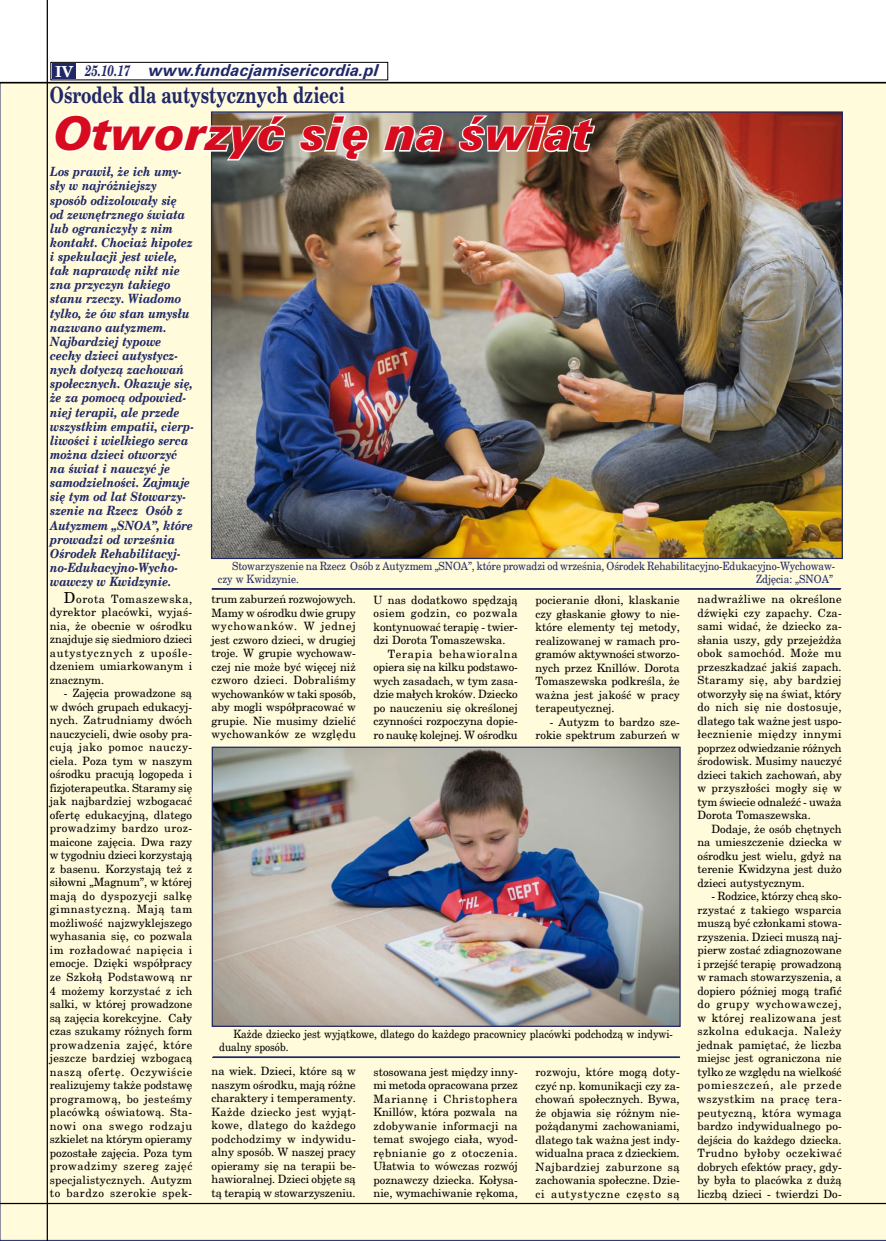
<style>
.page{position:relative;width:886px;height:1241px;background:#fff}
.page>*{position:absolute;margin:0;border:0;box-sizing:border-box;transform-origin:0 0}
.t1{font:italic 42.5px "Zurich Blk PL";color:#d80b1e}
.t2{font:700 22.5px "New Brunswick";color:#202867;scale:.75 1}
.t3{font:italic 700 15px "Zurich PL";color:#202867}
.t4{font:italic 700 12.5px/14.1px "New Brunswick";color:#202867;scale:.88 1}
.t5{font:11.25px/13.5px "New Brunswick";color:#000;text-align:justify}
.t6{font:11.25px/12.9px "New Brunswick";letter-spacing:-.01em;color:#202867;scale:.9 1}
.t7{font:11.25px/12.9px "New Brunswick";color:#000;scale:.9 1}
.s1{font-family:"New Brunswick";font-style:normal;color:#fff}
.s2{font-family:"New Brunswick"}
.s3{font-size:15px}
</style>
<div class="page">
<div style="left:0;top:83px;width:886px;height:1157px;background:#fffbdb"></div>
<img style="left:213px;top:113px;width:628px;height:444px">
<hr style="left:47px;top:0;width:1px;height:1240px;background:#000">
<div style="left:50px;top:62px;width:338px;height:18px;border:1px solid #000"></div>
<div style="left:52px;top:63px;width:24px;height:16px;background:#202867"></div>
<hr style="left:0;top:82px;width:886px;height:1px;background:#000">
<svg style="left:211px;top:588px;width:630px;height:1px"></svg>
<svg style="left:212px;top:1056px;width:468px;height:1px"></svg>
<svg style="left:53px;top:113px;width:234px;height:49px"></svg>
<svg style="left:298px;top:114px;width:72px;height:48px"></svg>
<svg style="left:381px;top:124px;width:64px;height:29px"></svg>
<svg style="left:458px;top:113px;width:139px;height:41px"></svg>
<img style="left:214px;top:748px;width:465px;height:276px">
<div style="left:212px;top:746px;width:469px;height:280px;border:1px solid #202867"></div>
<hr style="left:0;top:1202px;width:886px;height:1px;background:#000">
<h3 class="t3" style="left:55px;top:60px;width:325px"><span class="s1">IV</span> <span class="s2">25.10.17</span> www.fundacjamisericordia.pl</h3>
<h2 class="t2" style="left:50px;top:81px;width:395px">Ośrodek dla autystycznych dzieci</h2>
<h1 class="t1" style="left:54px;top:105px;width:540px">Otworzyć się na świat</h1>
<p class="t4" style="left:50px;top:164px;width:165px">Los prawił, że ich umy&shy;sły w najróżniejszy sposób odizolowały się<br>od zewnętrznego świata lub ograniczyły z nim kontakt. Chociaż hipotez i spekulacji jest wiele, tak naprawdę nikt nie zna przyczyn takiego stanu rzeczy. Wiadomo tylko, że ów stan umysłu nazwano autyzmem.<br>Najbardziej typowe cechy dzieci autystycz&shy;nych dotyczą zachowań społecznych. Okazuje się, że za pomocą odpowied&shy;niej terapii, ale przede wszystkim empatii, cierp&shy;liwości i wielkiego serca można dzieci otworzyć na świat i nauczyć je samodzielności. Zajmuje się tym od lat Stowarzy&shy;szenie na Rzecz Osób z<br>Autyzmem „SNOA”, które prowadzi od września<br>Ośrodek Rehabilitacyj&shy;no-Edukacyjno-Wycho&shy;wawczy w Kwidzynie.</p>
<p class="t5" style="left:50px;top:591px;width:144px;text-indent:14px"><span class="s3">D</span>orota Tomaszewska, dyrektor placówki, wyjaś&shy;nia, że obecnie w ośrodku znajduje się siedmioro dzieci autystycznych z upośle&shy;dzeniem umiarkowanym i znacznym.</p>
<p class="t5" style="left:50px;top:686px;width:144px;text-indent:14px">- Zajęcia prowadzone są w dwóch grupach edukacyj&shy;nych. Zatrudniamy dwóch nauczycieli, dwie osoby pra&shy;cują jako pomoc nauczy&shy;ciela. Poza tym w naszym ośrodku pracują logopeda i fizjoterapeutka. Staramy się jak najbardziej wzbogacać ofertę edukacyjną, dlatego prowadzimy bardzo uroz&shy;maicone zajęcia. Dwa razy w tygodniu dzieci korzystają z basenu. Korzystają też z siłowni „Magnum”, w której mają do dyspozycji salkę gimnastyczną. Mają tam możliwość najzwyklejszego wyhasania się, co pozwala im rozładować napięcia i emocje. Dzięki współpracy ze Szkołą Podstawową nr 4 możemy korzystać z ich salki, w której prowadzone są zajęcia korekcyjne. Cały czas szukamy różnych form prowadzenia zajęć, które jeszcze bardziej wzbogacą naszą ofertę. Oczywiście realizujemy także podstawę programową, bo jesteśmy placówką oświatową. Sta&shy;nowi ona swego rodzaju szkielet na którym opieramy pozostałe zajęcia. Poza tym prowadzimy szereg zajęć specjalistycznych. Autyzm to bardzo szerokie spek-</p>
<p class="t6" style="left:218px;top:559px;width:687px;text-indent:14px">Stowarzyszenie na Rzecz Osób z Autyzmem „SNOA”, które prowadzi od września, Ośrodek Rehabilitacyjno-Edukacyjno-Wychowaw&shy;czy w Kwidzynie.</p>
<p class="t6" style="left:756px;top:572px;width:87px">Zdjęcia: „SNOA”</p>
<p class="t5" style="left:697px;top:592px;width:146px">nadwrażliwe na określone dźwięki czy zapachy. Cza&shy;sami widać, że dziecko za&shy;słania uszy, gdy przejeżdża obok samochód. Może mu przeszkadzać jakiś zapach.<br>Staramy się, aby bardziej otworzyły się na świat, który do nich się nie dostosuje, dlatego tak ważne jest uspo&shy;łecznienie między innymi poprzez odwiedzanie różnych środowisk. Musimy nauczyć dzieci takich zachowań, aby w przyszłości mogły się w tym świecie odnaleźć - uważa Dorota Tomaszewska.</p>
<p class="t5" style="left:697px;top:821px;width:146px;text-indent:14px">Dodaje, że osób chętnych na umieszczenie dziecka w ośrodku jest wielu, gdyż na terenie Kwidzyna jest dużo dzieci autystycznym.</p>
<p class="t5" style="left:697px;top:889px;width:146px;text-indent:14px">- Rodzice, którzy chcą sko&shy;rzystać z takiego wsparcia muszą być członkami stowa&shy;rzyszenia. Dzieci muszą naj&shy;pierw zostać zdiagnozowane i przejść terapię prowadzoną w ramach stowarzyszenia, a dopiero później mogą trafić do grupy wychowawczej, w której realizowana jest szkolna edukacja. Należy jednak pamiętać, że liczba miejsc jest ograniczona nie tylko ze względu na wielkość pomieszczeń, ale przede wszystkim na pracę tera&shy;peutyczną, która wymaga bardzo indywidualnego po&shy;dejścia do każdego dziecka.<br>Trudno byłoby oczekiwać dobrych efektów pracy, gdy&shy;by była to placówka z dużą liczbą dzieci - twierdzi Do-</p>
<p class="t5" style="left:212px;top:592px;width:146px">trum zaburzeń rozwojowych.<br>Mamy w ośrodku dwie grupy wychowanków. W jednej jest czworo dzieci, w drugiej troje. W grupie wychowaw&shy;czej nie może być więcej niż czworo dzieci. Dobraliśmy wychowanków w taki sposób, aby mogli współpracować w grupie. Nie musimy dzielić wychowanków ze względu</p>
<p class="t5" style="left:373px;top:592px;width:146px">U nas dodatkowo spędzają osiem godzin, co pozwala kontynuować terapię - twier&shy;dzi Dorota Tomaszewska.</p>
<p class="t5" style="left:373px;top:646px;width:146px;text-indent:14px">Terapia behawioralna opiera się na kilku podstawo&shy;wych zasadach, w tym zasa&shy;dzie małych kroków. Dziecko po nauczeniu się określonej czynności rozpoczyna dopie&shy;ro naukę kolejnej. W ośrodku</p>
<p class="t5" style="left:535px;top:593px;width:146px">pocieranie dłoni, klaskanie czy głaskanie głowy to nie&shy;które elementy tej metody, realizowanej w ramach pro&shy;gramów aktywności stworzo&shy;nych przez Knillów. Dorota Tomaszewska podkreśla, że ważna jest jakość w pracy terapeutycznej.</p>
<p class="t5" style="left:535px;top:714px;width:146px;text-align:right">- Autyzm to bardzo sze&shy;rokie spektrum zaburzeń w</p>
<p class="t7" style="left:219px;top:1027px;width:505px;text-indent:14px">Każde dziecko jest wyjątkowe, dlatego do każdego pracownicy placówki podchodzą w indywi&shy;dualny sposób.</p>
<p class="t5" style="left:212px;top:1063px;width:146px">na wiek. Dzieci, które są w naszym ośrodku, mają różne charaktery i temperamenty.<br>Każde dziecko jest wyjąt&shy;kowe, dlatego do każdego podchodzimy w indywidu&shy;alny sposób. W naszej pracy opieramy się na terapii be&shy;hawioralnej. Dzieci objęte są tą terapią w stowarzyszeniu.</p>
<p class="t5" style="left:373px;top:1064px;width:146px">stosowana jest między inny&shy;mi metoda opracowana przez Mariannę i Christophera Knillów, która pozwala na zdobywanie informacji na temat swojego ciała, wyod&shy;rębnianie go z otoczenia.<br>Ułatwia to wówczas rozwój poznawczy dziecka. Kołysa&shy;nie, wymachiwanie rękoma,</p>
<p class="t5" style="left:535px;top:1064px;width:146px">rozwoju, które mogą doty&shy;czyć np. komunikacji czy za&shy;chowań społecznych. Bywa, że objawia się różnym nie&shy;pożądanymi zachowaniami, dlatego tak ważna jest indy&shy;widualna praca z dzieckiem.<br>Najbardziej zaburzone są zachowania społeczne. Dzie&shy;ci autystyczne często są</p>
</div>
